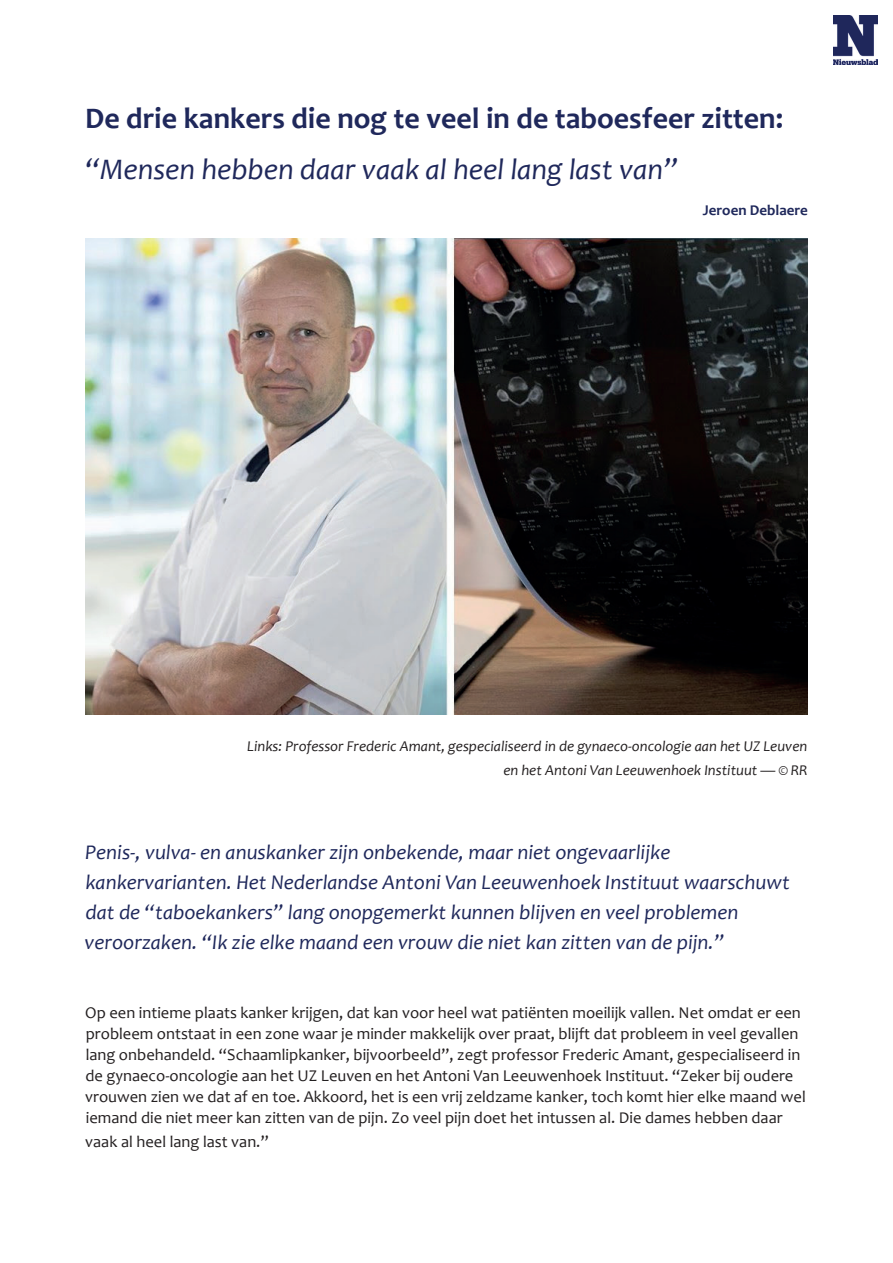
<style>
.page{position:relative;width:893px;height:1263px;background:#fff}
.page>*{position:absolute;margin:0;border:0;box-sizing:border-box;transform-origin:0 0}
.t1{font:700 30px "Candara";color:#1f285b}
.t2{font:italic 30px "Candara";color:#1f285b}
.t3{font:italic 21px/30px "Candara";color:#1f285b}
.t4{font:16.5px/21px "Candara";color:#231f20}
.t5{font:italic 15px/24px "Candara";color:#231f20;text-align:right}
.t6{font:700 15px "Candara";color:#1f285b}
</style>
<div class="page">
<img style="left:85px;top:239px;width:723px;height:475px">
<img style="left:833px;top:16px;width:44px;height:49px">
<h1 class="t1" style="left:85px;top:100px;width:700px">De drie kankers die nog te veel in de taboesfeer zitten:</h1>
<h1 class="t2" style="left:85px;top:151px;width:595px">“Mensen hebben daar vaak al heel lang last van”</h1>
<p class="t6" style="left:703px;top:201px;width:107px">Jeroen Deblaere</p>
<p class="t5" style="left:247px;top:734px;width:562px">Links: Professor Frederic Amant, gespecialiseerd in de gynaeco-oncologie aan het UZ Leuven en het Antoni Van Leeuwenhoek Instituut — © RR</p>
<p class="t3" style="left:85px;top:837px;width:707px">Penis-, vulva- en anuskanker zijn onbekende, maar niet ongevaarlijke kankervarianten. Het Nederlandse Antoni Van Leeuwenhoek Instituut waarschuwt dat de “taboekankers” lang onopgemerkt kunnen blijven en veel problemen veroorzaken. “Ik zie elke maand een vrouw die niet kan zitten van de pijn.”</p>
<p class="t4" style="left:85px;top:1002px;width:722px">Op een intieme plaats kanker krijgen, dat kan voor heel wat patiënten moeilijk vallen. Net omdat er een probleem ontstaat in een zone waar je minder makkelijk over praat, blijft dat probleem in veel gevallen lang onbehandeld. “Schaamlipkanker, bijvoorbeeld”, zegt professor Frederic Amant, gespecialiseerd in de gynaeco-oncologie aan het UZ Leuven en het Antoni Van Leeuwenhoek Instituut. “Zeker bij oudere vrouwen zien we dat af en toe. Akkoord, het is een vrij zeldzame kanker, toch komt hier elke maand wel iemand die niet meer kan zitten van de pijn. Zo veel pijn doet het intussen al. Die dames hebben daar</p>
<p class="t4" style="left:85px;top:1131px;width:185px">vaak al heel lang last van.”</p>
</div>
